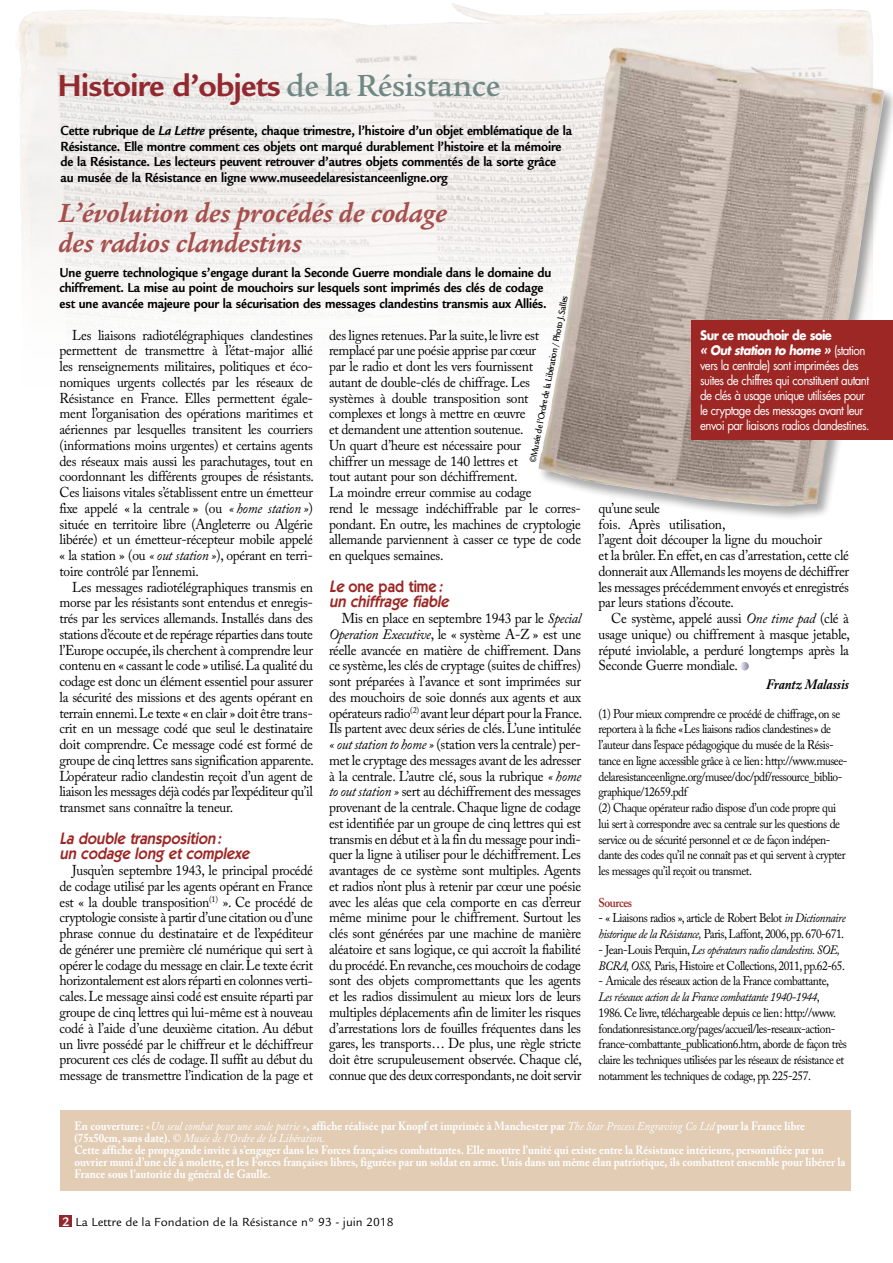
<style>
.page{position:relative;width:893px;height:1263px;background:#fff}
.page>*{position:absolute;margin:0;border:0;box-sizing:border-box;transform-origin:0 0}
.t1{font:700 33px "Legacy Sans";letter-spacing:-.02em;color:#932930}
.t2{font:italic 700 28.5px/30px "Legacy Serif";color:#a64f4d}
.t3{font:italic 600 16.5px/15.8px "ITC Kabel Std";color:#9c2724;scale:.9 1}
.t4{font:14.25px/15.8px "Adobe Caslon Pro";letter-spacing:-.02em;color:#000;text-align:justify;scale:.95 1}
.t5{font:700 14.25px/15.8px "Legacy Sans";letter-spacing:-.01em;color:#000;scale:.9 1}
.t6{font:italic 700 14.25px "Adobe Caslon Pro";color:#000;scale:.9 1}
.t7{font:12.75px/15.8px "Adobe Caslon Pro";letter-spacing:-.04em;color:#000;scale:.9 1}
.t8{font:12.75px/15px "Futura Std";letter-spacing:-.05em;color:#fff;scale:.9 1}
.t9{font:12.75px "Legacy Sans";color:#000}
.t10{font:600 12.75px "Adobe Caslon Pro";letter-spacing:-.04em;color:#9c2724;scale:.9 1}
.t11{font:700 12px/12px "Adobe Caslon Pro";color:#fff;scale:.9 1}
.t12{font:500 9.75px "Legacy Sans";color:#000;scale:.9 1}
.s1{font-family:"Legacy Serif";font-weight:500;color:#708885}
.s2{font-style:italic}
.s3{font-weight:700}
.s4{font-weight:700;font-style:italic}
.s5{font-style:normal}
.s6{font-weight:400;font-style:italic}
.s7{font-weight:700;font-size:13.5px;color:#fff}
</style>
<div class="page">
<img style="left:18px;top:3px;width:855px;height:327px">
<div style="left:60px;top:1215px;width:12px;height:12px;background:#932930"></div>
<div style="left:60px;top:1110px;width:790px;height:80px;background:#e2ccb4"></div>
<svg style="left:741px;top:662px;width:8px;height:8px"></svg>
<div style="left:537px;top:46px;width:356px;height:475px;background:#000;opacity:.35"></div>
<img style="left:543px;top:48px;width:71px;height:398px">
<div style="left:692px;top:320px;width:201px;height:119px;background:#9c2724"></div>
<h1 class="t1" style="left:57px;top:67px;width:445px">Histoire d’objets <span class="s1">de la Résistance</span></h1>
<p class="t5" style="left:61px;top:123px;width:570px">Cette rubrique de <span class="s2">La Lettre</span> présente, chaque trimestre, l’histoire d’un objet emblématique de la Résistance. Elle montre comment ces objets ont marqué durablement l’histoire et la mémoire de la Résistance. Les lecteurs peuvent retrouver d’autres objets commentés de la sorte grâce au musée de la Résistance en ligne www.museedelaresistanceenligne.org</p>
<h2 class="t2" style="left:59px;top:198px;width:390px">L’évolution des procédés de codage des radios clandestins</h2>
<p class="t5" style="left:60px;top:264px;width:548px">Une guerre technologique s’engage durant la Seconde Guerre mondiale dans le domaine du chiffrement. La mise au point de mouchoirs sur lesquels sont imprimés des clés de codage est une avancée majeure pour la sécurisation des messages clandestins transmis aux Alliés.</p>
<p class="t12" style="left:527px;top:461px;width:190px;rotate:-79deg">©Musée de l’Ordre de la Libération / Photo J. Salles</p>
<p class="t8" style="left:700px;top:328px;width:190px"><span class="s3">Sur ce mouchoir de soie<br></span><span class="s4">« Out station to home »</span> (station vers la centrale) sont imprimées des suites de chiffres qui constituent autant de clés à usage unique utilisées pour le cryptage des messages avant leur envoi par liaisons radios clandestines.</p>
<p class="t4" style="left:60px;top:327px;width:269px;text-indent:13px">Les liaisons radiotélégraphiques clandestines permettent de transmettre à l’état-major allié les renseignements militaires, politiques et éco&shy;nomiques urgents collectés par les réseaux de Résistance en France. Elles permettent égale&shy;ment l’organisation des opérations maritimes et aériennes par lesquelles transitent les courriers (informations moins urgentes) et certains agents des réseaux mais aussi les parachutages, tout en coordonnant les différents groupes de résistants.<br>Ces liaisons vitales s’établissent entre un émetteur fixe appelé « la centrale » (ou <span class="s2">« home station »</span>) située en territoire libre (Angleterre ou Algérie libérée) et un émetteur-récepteur mobile appelé « la station » (ou <span class="s2">« out station »</span>), opérant en terri&shy;toire contrôlé par l’ennemi.</p>
<p class="t4" style="left:60px;top:579px;width:269px;text-indent:13px">Les messages radiotélégraphiques transmis en morse par les résistants sont entendus et enregis&shy;trés par les services allemands. Installés dans des stations d’écoute et de repérage réparties dans toute l’Europe occupée, ils cherchent à comprendre leur contenu en « cassant le code » utilisé. La qualité du codage est donc un élément essentiel pour assurer la sécurité des missions et des agents opérant en terrain ennemi. Le texte « en clair » doit être trans&shy;crit en un message codé que seul le destinataire doit comprendre. Ce message codé est formé de groupe de cinq lettres sans signification apparente.<br>L’opérateur radio clandestin reçoit d’un agent de liaison les messages déjà codés par l’expéditeur qu’il transmet sans connaître la teneur.</p>
<p class="t3" style="left:60px;top:830px;width:216px">La double transposition:<br>un codage long et complexe</p>
<p class="t4" style="left:60px;top:862px;width:268px;text-indent:13px">Jusqu’en septembre 1943, le principal procédé de codage utilisé par les agents opérant en France est « la double transposition<sup>(1)</sup> ». Ce procédé de cryptologie consiste à partir d’une citation ou d’une phrase connue du destinataire et de l’expéditeur de générer une première clé numérique qui sert à opérer le codage du message en clair. Le texte écrit horizontalement est alors réparti en colonnes verti&shy;cales. Le message ainsi codé est ensuite réparti par groupe de cinq lettres qui lui-même est à nouveau codé à l’aide d’une deuxième citation. Au début un livre possédé par le chiffreur et le déchiffreur procurent ces clés de codage. Il suffit au début du message de transmettre l’indication de la page et</p>
<p class="t4" style="left:329px;top:327px;width:267px;text-align:left">des lignes retenues. Par la suite, le livre est remplacé par une poésie apprise par cœur<br>par le radio et dont les vers fournissent<br>autant de double-clés de chiffrage. Les<br>systèmes à double transposition sont complexes et longs à mettre en œuvre<br>et demandent une attention soutenue.<br>Un quart d’heure est nécessaire pour<br>chiffrer un message de 140 lettres et<br>tout autant pour son déchiffrement.<br>La moindre erreur commise au codage<br>rend le message indéchiffrable par le corres&shy;pondant. En outre, les machines de cryptologie allemande parviennent à casser ce type de code en quelques semaines.</p>
<p class="t3" style="left:329px;top:578px;width:138px">Le <span class="s5">one pad time</span>: un chiffrage fiable</p>
<p class="t4" style="left:329px;top:610px;width:268px;text-indent:13px">Mis en place en septembre 1943 par le <span class="s2">Special Operation Executive</span>, le « système A-Z » est une réelle avancée en matière de chiffrement. Dans ce système, les clés de cryptage (suites de chiffres) sont préparées à l’avance et sont imprimées sur des mouchoirs de soie donnés aux agents et aux opérateurs radio<sup>(2)</sup> avant leur départ pour la France.<br>Ils partent avec deux séries de clés. L’une intitulée <span class="s2">« out station to home »</span> (station vers la centrale) per&shy;met le cryptage des messages avant de les adresser à la centrale. L’autre clé, sous la rubrique <span class="s2">« home to out station »</span> sert au déchiffrement des messages provenant de la centrale. Chaque ligne de codage est identifiée par un groupe de cinq lettres qui est transmis en début et à la fin du message pour indi&shy;quer la ligne à utiliser pour le déchiffrement. Les avantages de ce système sont multiples. Agents et radios n’ont plus à retenir par cœur une poésie avec les aléas que cela comporte en cas d’erreur même minime pour le chiffrement. Surtout les clés sont générées par une machine de manière aléatoire et sans logique, ce qui accroît la fiabilité du procédé. En revanche, ces mouchoirs de codage sont des objets compromettants que les agents et les radios dissimulent au mieux lors de leurs multiples déplacements afin de limiter les risques d’arrestations lors de fouilles fréquentes dans les gares, les transports… De plus, une règle stricte doit être scrupuleusement observée. Chaque clé, connue que des deux correspondants, ne doit servir</p>
<p class="t11" style="left:74px;top:1120px;width:858px">En couverture : <span class="s6">«Un seul combat pour une seule patrie »</span>, affiche réalisée par Knopf et imprimée à Manchester par <span class="s6">The Star Process Engraving Co Ltd</span> pour la France libre (75x50cm, sans date). <span class="s6">© Musée de l’Ordre de la Libération.<br></span>Cette affiche de propagande invite à s’engager dans les Forces françaises combattantes. Elle montre l’unité qui existe entre la Résistance intérieure, personnifiée par un ouvrier muni d’une clé à molette, et les Forces françaises libres, figurées par un soldat en arme. Unis dans un même élan patriotique, ils combattent ensemble pour libérer la France sous l’autorité du général de Gaulle.</p>
<p class="t4" style="left:598px;top:500px;width:265px;text-align:left">qu’une seule<br>fois. Après utilisation,<br>l’agent doit découper la ligne du mouchoir<br>et la brûler. En effet, en cas d’arrestation, cette clé donnerait aux Allemands les moyens de déchiffrer les messages précédemment envoyés et enregistrés par leurs stations d’écoute.</p>
<p class="t4" style="left:598px;top:610px;width:266px;text-indent:13px">Ce système, appelé aussi <span class="s2">One time pad</span> (clé à usage unique) ou chiffrement à masque jetable, réputé inviolable, a perduré longtemps après la Seconde Guerre mondiale.</p>
<p class="t6" style="left:766px;top:676px;width:94px">Frantz Malassis</p>
<p class="t7" style="left:598px;top:705px;width:278px">(1) Pour mieux comprendre ce procédé de chiffrage, on se reportera à la fiche «Les liaisons radios clandestines» de l’auteur dans l’espace pédagogique du musée de la Résis&shy;tance en ligne accessible grâce à ce lien: http://www.musee&shy;delaresistanceenligne.org/musee/doc/pdf/ressource_biblio&shy;graphique/12659.pdf<br>(2) Chaque opérateur radio dispose d’un code propre qui lui sert à correspondre avec sa centrale sur les questions de service ou de sécurité personnel et ce de façon indépen&shy;dante des codes qu’il ne connaît pas et qui servent à crypter les messages qu’il reçoit ou transmet.</p>
<p class="t10" style="left:598px;top:895px;width:39px">Sources</p>
<p class="t7" style="left:598px;top:910px;width:276px">- « Liaisons radios », article de Robert Belot <span class="s2">in Dictionnaire historique de la Résistance,</span> Paris, Laffont, 2006, pp. 670-671.</p>
<p class="t7" style="left:598px;top:942px;width:275px">- Jean-Louis Perquin, <span class="s2">Les opérateurs radio clandestins. SOE,<br>BCRA, OSS,</span> Paris, Histoire et Collections, 2011, pp.62-65.</p>
<p class="t7" style="left:598px;top:973px;width:277px">- Amicale des réseaux action de la France combattante,<br><span class="s2">Les réseaux action de la France combattante 1940-1944</span>, 1986. Ce livre, téléchargeable depuis ce lien: http://www. fondationresistance.org/pages/accueil/les-reseaux-action&shy;france-combattante_publication6.htm, aborde de façon très claire les techniques utilisées par les réseaux de résistance et notamment les techniques de codage, pp. 225-257.</p>
<p class="t9" style="left:50px;top:1214px;width:345px"><span class="s7">2 2</span> La Lettre de la Fondation de la Résistance n° 93 - juin 2018</p>
</div>
